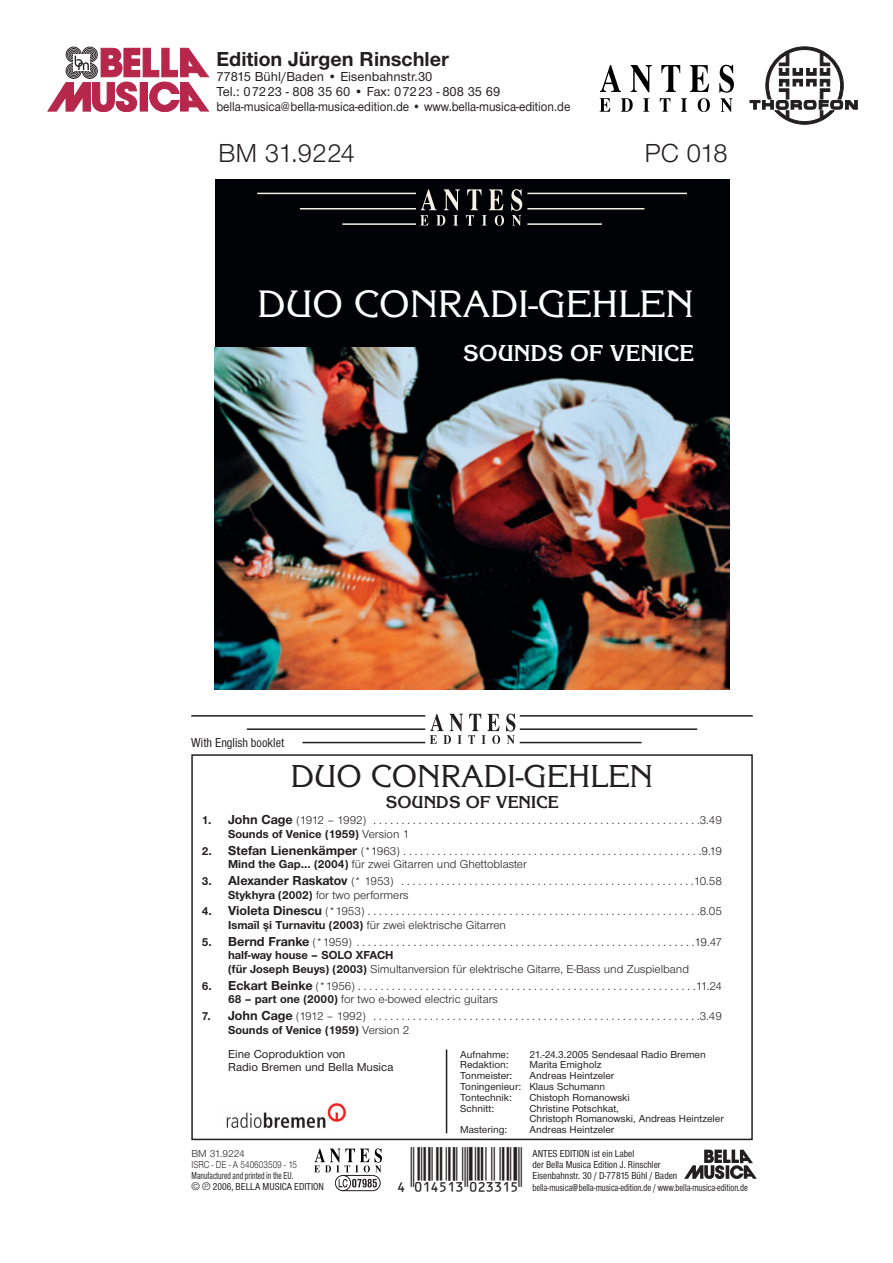
<style>
.page{position:relative;width:893px;height:1263px;background:#fff}
.page>*{position:absolute;margin:0;border:0;box-sizing:border-box;transform-origin:0 0}
.t1{font:45px "Ean Lin P36";color:#231f20}
.t2{font:39.75px "Korinna Itc T";color:#fff}
.t3{font:33px "Korinna Itc T";color:#231f20}
.t4{font:27px "Nimbus Sans Novus T";letter-spacing:-.02em;color:#231f20}
.t5{font:700 24px "Korinna Itc T";color:#fff}
.t6{font:700 21px "Nimbus Sans Novus T";color:#231f20}
.t7{font:700 18px "Korinna Itc T";color:#231f20}
.t8{font:500 13.5px/15px "Nimbus Sans Novus T";color:#231f20}
.t9{font:condensed 13.5px "Nimbus Sans T";color:#231f20}
.t10{font:12px/13.5px "Nimbus Sans Novus T";color:#231f20}
.t11{font:12px/13.5px "Nimbus Sans Novus T";letter-spacing:-.045em;color:#231f20}
.t12{font:500 12px/13.5px "Nimbus Sans Novus T";color:#231f20}
.t13{font:500 10.5px/10.8px "Nimbus Sans Novus T";color:#231f20}
.t14{font:condensed 10.5px/11.2px "Nimbus Sans T";color:#231f20}
.t15{font:condensed 10.5px/11.2px "Nimbus Sans T";color:#231f20;scale:.8 1}
.t16{font:10.5px/11.2px "Nimbus Sans Novus T";color:#231f20}
.s1{font-weight:700}
.s2{font-weight:700;font-size:13.5px}
.s3{font-family:"Virgin Records";font-stretch:normal}
</style>
<div class="page">
<svg style="left:48px;top:47px;width:161px;height:65px"></svg>
<img style="left:599px;top:64px;width:135px;height:48px">
<svg style="left:750px;top:47px;width:107px;height:77px"></svg>
<div style="left:215px;top:179px;width:514px;height:511px;background:#010205"></div>
<img style="left:215px;top:348px;width:514px;height:342px">
<hr style="left:527px;top:193px;width:160px;height:1px;background:#f6f1e6">
<hr style="left:257px;top:193px;width:159px;height:1px;background:#f6f1e6">
<hr style="left:527px;top:208px;width:117px;height:1px;background:#f6f1e6">
<hr style="left:300px;top:208px;width:116px;height:1px;background:#f6f1e6">
<hr style="left:527px;top:223px;width:75px;height:2px;background:#f6f1e6">
<hr style="left:342px;top:223px;width:74px;height:2px;background:#f6f1e6">
<img style="left:420px;top:189px;width:103px;height:37px">
<svg style="left:335px;top:1178px;width:46px;height:13px"></svg>
<img style="left:314px;top:1148px;width:68px;height:30px">
<hr style="left:519px;top:715px;width:233px;height:2px;background:#231f20">
<hr style="left:191px;top:715px;width:234px;height:2px;background:#231f20">
<hr style="left:519px;top:728px;width:178px;height:2px;background:#231f20">
<hr style="left:247px;top:728px;width:178px;height:2px;background:#231f20">
<hr style="left:519px;top:742px;width:122px;height:1px;background:#231f20">
<hr style="left:302px;top:742px;width:123px;height:1px;background:#231f20">
<img style="left:425px;top:713px;width:91px;height:32px">
<img style="left:684px;top:1149px;width:73px;height:30px">
<div style="left:191px;top:754px;width:561px;height:386px;border:2px solid #231f20"></div>
<img style="left:226px;top:1103px;width:120px;height:25px">
<hr style="left:446px;top:1050px;width:1px;height:83px;background:#231f20">
<h3 class="t6" style="left:216px;top:51px;width:234px">Edition Jürgen Rinschler</h3>
<p class="t8" style="left:216px;top:70px;width:355px">77815 Bühl/Baden • Eisenbahnstr.30<br>Tel.: 07223 - 808 35 60 • Fax: 07223 - 808 35 69 bella-musica@bella-musica-edition.de • www.bella-musica-edition.de</p>
<h3 class="t4" style="left:218px;top:144px;width:139px">BM 31.9224</h3>
<h3 class="t4" style="left:644px;top:144px;width:85px">PC 018</h3>
<h2 class="t2" style="left:257px;top:290px;width:438px">DUO CONRADI-GEHLEN</h2>
<h3 class="t5" style="left:463px;top:345px;width:232px">SOUNDS OF VENICE</h3>
<p class="t9" style="left:191px;top:738px;width:94px">With English booklet</p>
<h3 class="t3" style="left:291px;top:764px;width:364px">DUO CONRADI-GEHLEN</h3>
<h3 class="t7" style="left:385px;top:795px;width:175px">SOUNDS OF VENICE</h3>
<p class="t11" style="left:228px;top:815px;width:495px;text-indent:-26px"><span class="s1">1.</span> <span class="s2">John Cage</span> (1912 – 1992) . . . . . . . . . . . . . . . . . . . . . . . . . . . . . . . . . . . . . . . . . . . . . . . . . . . . . . . . . .3.49<br><span class="s1">Sounds of Venice (1959)</span> Version 1</p>
<p class="t10" style="left:228px;top:845px;width:495px;text-indent:-26px"><span class="s1">2.</span> <span class="s2">Stefan Lienenkämper</span> (*1963) . . . . . . . . . . . . . . . . . . . . . . . . . . . . . . . . . . . . . . . . . . . . . . . . . . . . .9.19<br><span class="s1">Mind the Gap… (2004)</span> für zwei Gitarren und Ghettoblaster</p>
<p class="t10" style="left:228px;top:875px;width:495px;text-indent:-26px"><span class="s1">3.</span> <span class="s2">Alexander Raskatov</span> (* 1953) . . . . . . . . . . . . . . . . . . . . . . . . . . . . . . . . . . . . . . . . . . . . . . . . . . . .10.58<br><span class="s1">Stykhyra (2002)</span> for two performers</p>
<p class="t10" style="left:228px;top:906px;width:495px;text-indent:-26px"><span class="s1">4.</span> <span class="s2">Violeta Dinescu</span> (*1953) . . . . . . . . . . . . . . . . . . . . . . . . . . . . . . . . . . . . . . . . . . . . . . . . . . . . . . . . . . .8.05<br><span class="s1">Ismaïl ¸si Turnavitu (2003)</span> für zwei elektrische Gitarren</p>
<p class="t10" style="left:228px;top:936px;width:495px;text-indent:-26px"><span class="s1">5.</span> <span class="s2">Bernd Franke</span> (*1959) . . . . . . . . . . . . . . . . . . . . . . . . . . . . . . . . . . . . . . . . . . . . . . . . . . . . . . . . . . . .19.47 <span class="s1">half-way house – SOLO XFACH<br>(für Joseph Beuys) (2003)</span> Simultanversion für elektrische Gitarre, E-Bass und Zuspielband</p>
<p class="t10" style="left:228px;top:980px;width:495px;text-indent:-26px"><span class="s1">6.</span> <span class="s2">Eckart Beinke</span> (*1956) . . . . . . . . . . . . . . . . . . . . . . . . . . . . . . . . . . . . . . . . . . . . . . . . . . . . . . . . . . . .11.24<br><span class="s1">68 – part one (2000)</span> for two e-bowed electric guitars</p>
<p class="t11" style="left:228px;top:1010px;width:495px;text-indent:-26px"><span class="s1">7.</span> <span class="s2">John Cage</span> (1912 – 1992) . . . . . . . . . . . . . . . . . . . . . . . . . . . . . . . . . . . . . . . . . . . . . . . . . . . . . . . . . .3.49<br><span class="s1">Sounds of Venice (1959)</span> Version 2</p>
<p class="t12" style="left:228px;top:1048px;width:167px">Eine Coproduktion von<br>Radio Bremen und Bella Musica</p>
<p class="t13" style="left:460px;top:1050px;width:50px">Aufnahme:</p>
<p class="t13" style="left:529px;top:1050px;width:178px">21.-24.3.2005 Sendesaal Radio Bremen</p>
<p class="t13" style="left:460px;top:1061px;width:50px">Redaktion:</p>
<p class="t13" style="left:529px;top:1061px;width:73px">Marita Emigholz</p>
<p class="t13" style="left:460px;top:1071px;width:54px">Tonmeister:</p>
<p class="t13" style="left:460px;top:1071px;width:156px;text-indent:69px">Andreas Heintzeler<br>Toningenieur: Klaus Schumann<br>Tontechnik:</p>
<p class="t13" style="left:529px;top:1093px;width:102px">Chistoph Romanowski</p>
<p class="t13" style="left:460px;top:1104px;width:36px">Schnitt:</p>
<p class="t13" style="left:529px;top:1104px;width:196px">Christine Potschkat,<br>Christoph Romanowski, Andreas Heintzeler</p>
<p class="t13" style="left:460px;top:1125px;width:49px">Mastering:</p>
<p class="t13" style="left:529px;top:1125px;width:86px">Andreas Heintzeler</p>
<p class="t16" style="left:191px;top:1149px;width:107px">BM 31.9224<br>ISRC - DE - A 540603509 - 15</p>
<p class="t15" style="left:191px;top:1171px;width:167px">Manufactured and printed in the EU.<br><span class="s3">Ç p</span> 2006, BELLA MUSICA EDITION</p>
<h1 class="t1" style="left:385px;top:1132px;width:138px">'!0B45BD-acddbf!</h1>
<p class="t14" style="left:532px;top:1148px;width:217px">ANTES EDITION ist ein Label<br>der Bella Musica Edition J. Rinschler<br>Eisenbahnstr. 30 / D-77815 Bühl / Baden bella-musica@bella-musica-edition.de / www.bella-musica-edition.de</p>
</div>
